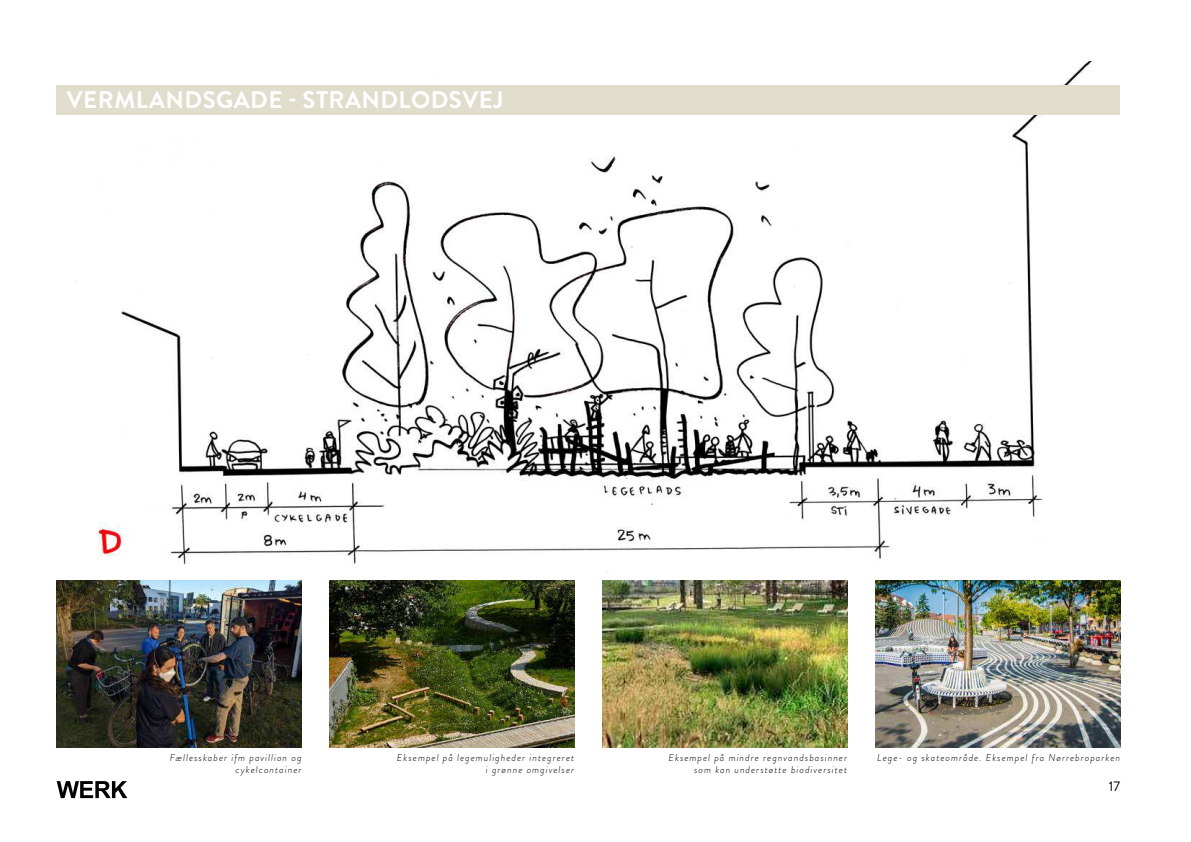
<style>
.page{position:relative;width:1191px;height:842px;background:#fff}
.page>*{position:absolute;margin:0;border:0;box-sizing:border-box;transform-origin:0 0}
.t1{font:700 24px "Brandon Grotesque";letter-spacing:.02em;color:#fff}
.t2{font:14px "Brandon Grotesque";color:#000}
.t3{font:italic 300 10px/12px "Brandon Grotesque";letter-spacing:.1em;color:#000;text-align:right}
</style>
<div class="page">
<img style="left:97px;top:62px;width:996px;height:511px">
<svg style="left:57px;top:781px;width:70px;height:17px"></svg>
<div style="left:57px;top:85px;width:1063px;height:30px;background:#e1ddcd"></div>
<img style="left:57px;top:580px;width:244px;height:167px">
<img style="left:602px;top:580px;width:245px;height:167px">
<img style="left:875px;top:580px;width:245px;height:167px">
<img style="left:330px;top:580px;width:244px;height:167px">
<h1 class="t1" style="left:67px;top:86px;width:438px">VERMLANDSGADE - STRANDLODSVEJ</h1>
<p class="t3" style="left:170px;top:753px;width:133px">Fællesskaber ifm pavillion og cykelcontainer</p>
<p class="t3" style="left:668px;top:753px;width:180px">Eksempel på mindre regnvandsbasinner som kan understøtte biodiversitet</p>
<p class="t3" style="left:397px;top:753px;width:179px">Eksempel på legemuligheder integreret</p>
<p class="t3" style="left:877px;top:753px;width:244px">Lege- og skateområde. Eksempel fra Nørrebroparken</p>
<p class="t3" style="left:486px;top:765px;width:90px">i grønne omgivelser</p>
<h2 class="t2" style="left:1108px;top:777px;width:13px">17</h2>
</div>
